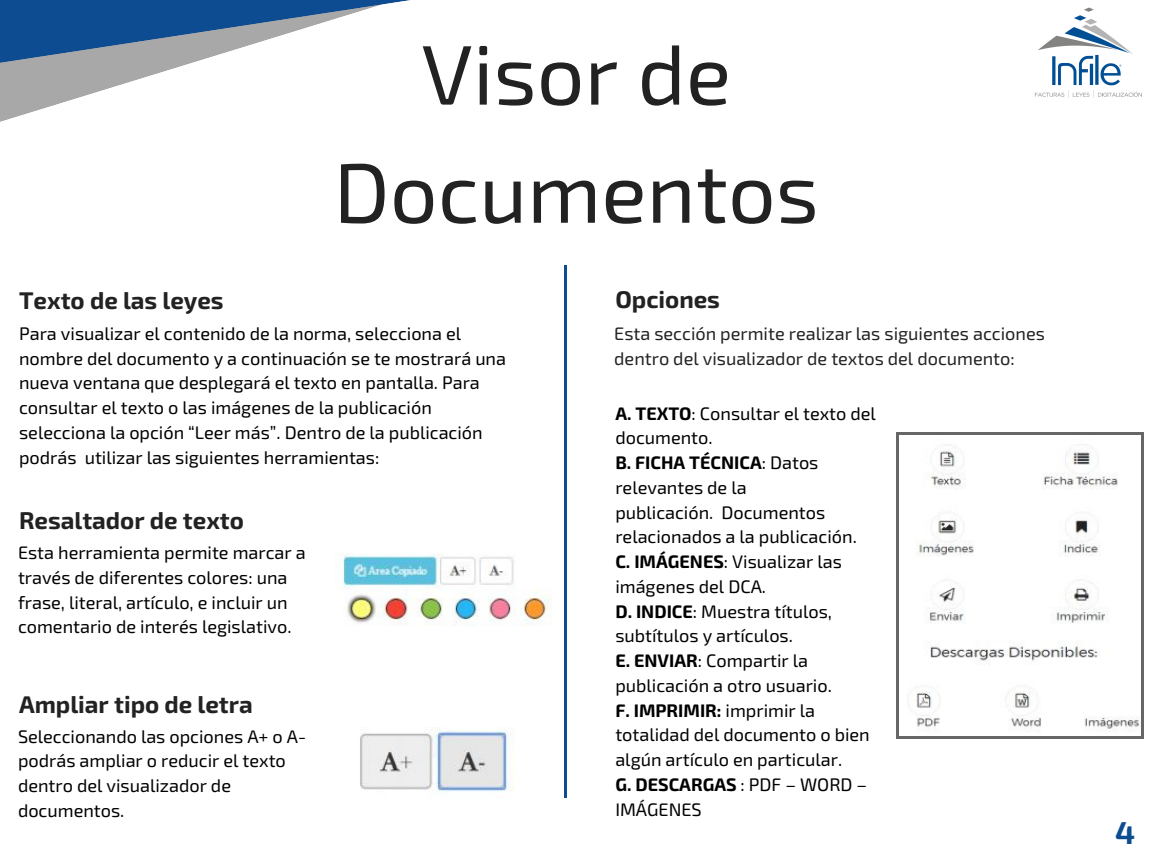
<style>
.page{position:relative;width:1152px;height:864px;background:#fff}
.page>*{position:absolute;margin:0;border:0;box-sizing:border-box;transform-origin:0 0}
.t1{font:84.45px/118.2px "Exo 2";color:#222;text-align:center}
.t2{font:700 31.65px "Exo 2";color:#0e4c92}
.t3{font:700 24.15px "Exo 2";color:#222}
.t4{font:18.15px/24.8px "Exo 2";color:#000}
.t5{font:18.15px/24.8px "Exo 2";color:#222}
.s1{font-weight:700}
</style>
<div class="page">
<svg style="left:0;top:63px;width:191px;height:59px"></svg>
<svg style="left:0;top:0;width:410px;height:63px"></svg>
<img style="left:1034px;top:7px;width:108px;height:91px">
<hr style="left:564px;top:266px;width:3px;height:16px;background:#0e4c92">
<hr style="left:564px;top:781px;width:3px;height:17px;background:#0e4c92">
<hr style="left:564px;top:282px;width:3px;height:115px;background:#0e4c92">
<hr style="left:564px;top:397px;width:3px;height:116px;background:#0e4c92">
<hr style="left:564px;top:512px;width:3px;height:116px;background:#0e4c92">
<hr style="left:564px;top:628px;width:3px;height:115px;background:#0e4c92">
<hr style="left:564px;top:743px;width:3px;height:38px;background:#0e4c92">
<img style="left:335px;top:554px;width:217px;height:72px">
<img style="left:360px;top:729px;width:154px;height:63px">
<img style="left:908px;top:440px;width:234px;height:297px">
<hr style="left:897px;top:434px;width:2px;height:303px;background:#666">
<hr style="left:1142px;top:434px;width:2px;height:303px;background:#666">
<hr style="left:899px;top:737px;width:243px;height:2px;background:#666">
<hr style="left:899px;top:432px;width:243px;height:2px;background:#666">
<h1 class="t1" style="left:334px;top:12px;width:487px">Visor de<br>Documentos</h1>
<h3 class="t3" style="left:19px;top:285px;width:206px">Texto de las leyes</h3>
<h3 class="t3" style="left:615px;top:284px;width:106px">Opciones</h3>
<p class="t4" style="left:19px;top:320px;width:488px">Para visualizar el contenido de la norma, selecciona el nombre del documento y a continuación se te mostrará una nueva ventana que desplegará el texto en pantalla. Para consultar el texto o las imágenes de la publicación selecciona la opción “Leer más”. Dentro de la publicación podrás utilizar las siguientes herramientas:</p>
<h3 class="t3" style="left:19px;top:504px;width:226px">Resaltador de texto</h3>
<p class="t4" style="left:18px;top:540px;width:289px">Esta herramienta permite marcar a través de diferentes colores: una frase, literal, artículo, e incluir un comentario de interés legislativo.</p>
<h3 class="t3" style="left:19px;top:689px;width:235px">Ampliar tipo de letra</h3>
<p class="t4" style="left:18px;top:723px;width:290px">Seleccionando las opciones A+ o A&shy;podrás ampliar o reducir el texto dentro del visualizador de documentos.</p>
<p class="t5" style="left:614px;top:320px;width:432px">Esta sección permite realizar las siguientes acciones dentro del visualizador de textos del documento:</p>
<p class="t4" style="left:615px;top:400px;width:262px"><span class="s1">A. TEXTO</span>: Consultar el texto del documento.<br><span class="s1">B. FICHA TÉCNICA</span>: Datos relevantes de la<br>publicación. Documentos relacionados a la publicación.<br><span class="s1">C. IMÁGENES</span>: Visualizar las imágenes del DCA.<br><span class="s1">D. INDICE</span>: Muestra títulos, subtítulos y artículos.<br><span class="s1">E. ENVIAR</span>: Compartir la publicación a otro usuario.<br><span class="s1">F. IMPRIMIR:</span> imprimir la totalidad del documento o bien algún artículo en particular.<br><span class="s1">G. DESCARGAS</span> : PDF – WORD –<br>IMÁGENES</p>
<h2 class="t2" style="left:1115px;top:812px;width:22px">4</h2>
</div>
